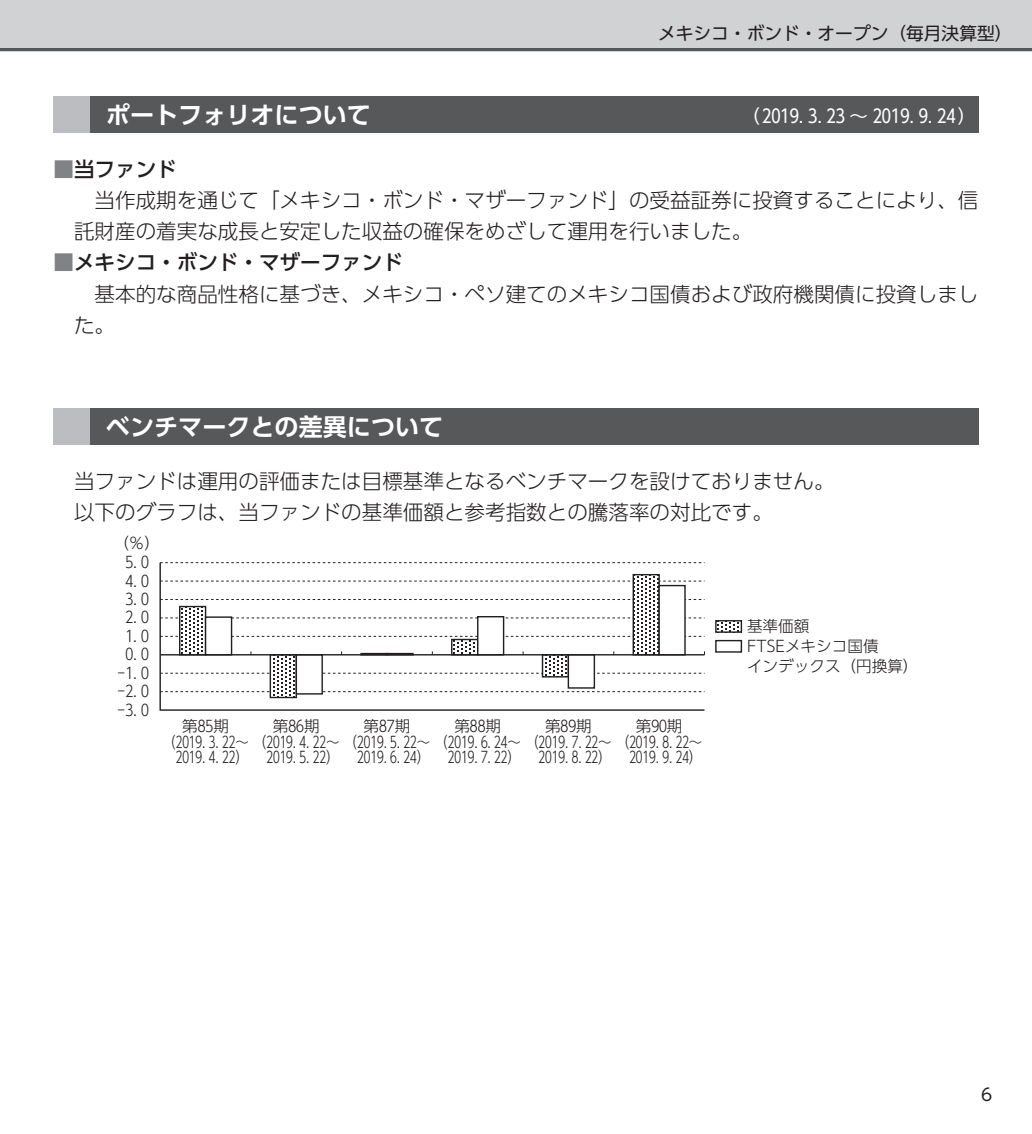
<style>
.page{position:relative;width:1032px;height:1134px;background:#fff}
.page>*{position:absolute;margin:0;border:0;box-sizing:border-box;transform-origin:0 0}
.t1{font:700 24px "UD Shin Go Pro De";color:#fff}
.t2{font:300 20.6px/31.2px "UD Shin Go Pro";color:#231f20}
.t3{font:500 20.6px "UD Shin Go Pro";color:#231f20}
.t4{font:18.4px "UD Shin Go Pro";color:#fff}
.t5{font:17.8px "UD Shin Go Pro";color:#231f20}
.t6{font:17px "UD Shin Go Pro";color:#231f20}
.t7{font:300 15.6px/31.2px "UD Shin Go Pro";color:#231f20}
.t8{font:300 15.6px "UD Shin Go Pro";color:#231f20;scale:.85 1}
.s1{color:#808285}
</style>
<div class="page">
<div style="left:0;top:0;width:1032px;height:51px;background:#d1d2d4"></div>
<hr style="left:0;top:48px;width:1032px;height:3px;background:#57585a">
<svg style="left:159px;top:562px;width:546px;height:149px"></svg>
<svg style="left:717px;top:622px;width:22px;height:9px"></svg>
<div style="left:715px;top:620px;width:27px;height:13px;border:1px solid #231f20"></div>
<div style="left:715px;top:640px;width:27px;height:13px;border:1px solid #231f20"></div>
<div style="left:54px;top:408px;width:924px;height:37px;background:#57585a"></div>
<div style="left:54px;top:408px;width:36px;height:37px;background:#bcbdc0"></div>
<div style="left:54px;top:96px;width:924px;height:37px;background:#57585a"></div>
<div style="left:54px;top:96px;width:36px;height:37px;background:#bcbdc0"></div>
<p class="t5" style="left:658px;top:19px;width:356px">メキシコ・ボンド・オープン（毎月決算型）</p>
<p class="t1" style="left:106px;top:95px;width:267px">ポートフォリオについて</p>
<p class="t4" style="left:741px;top:101px;width:236px">（ 2019. 3. 23 ～ 2019. 9. 24）</p>
<p class="t3" style="left:54px;top:152px;width:125px"><span class="s1">■</span>当ファンド</p>
<p class="t2" style="left:95px;top:184px;width:885px">当作成期を通じて「メキシコ・ボンド・マザーファンド」の受益証券に投資することにより、信</p>
<p class="t2" style="left:74px;top:215px;width:680px">託財産の着実な成長と安定した収益の確保をめざして運用を行いました。</p>
<p class="t3" style="left:54px;top:246px;width:351px"><span class="s1">■</span>メキシコ・ボンド・マザーファンド</p>
<p class="t2" style="left:95px;top:277px;width:885px">基本的な商品性格に基づき、メキシコ・ペソ建てのメキシコ国債および政府機関債に投資しまし</p>
<p class="t2" style="left:74px;top:309px;width:43px">た。</p>
<p class="t1" style="left:106px;top:407px;width:339px">ベンチマークとの差異について</p>
<p class="t2" style="left:74px;top:464px;width:762px">当ファンドは運用の評価または目標基準となるベンチマークを設けておりません。以下のグラフは、当ファンドの基準価額と参考指数との騰落率の対比です。</p>
<p class="t7" style="left:113px;top:527px;width:48px">（％）</p>
<p class="t7" style="left:125px;top:546px;width:25px">5. 0</p>
<p class="t7" style="left:125px;top:564px;width:25px">4. 0</p>
<p class="t7" style="left:125px;top:583px;width:25px">3. 0</p>
<p class="t7" style="left:125px;top:601px;width:25px">2. 0</p>
<p class="t7" style="left:125px;top:620px;width:25px">1. 0</p>
<p class="t7" style="left:118px;top:645px;width:33px;line-height:18.4px;text-align:center">0. 0 -1. 0 -2. 0 -3. 0</p>
<p class="t7" style="left:182px;top:710px;width:48px">第85期</p>
<p class="t8" style="left:162px;top:729px;width:636px">（2019. 3. 22～（2019. 4. 22～（2019. 5. 22～（2019. 6. 24～（2019. 7. 22～（2019. 8. 22～</p>
<p class="t8" style="left:176px;top:745px;width:87px">2019. 4. 22）</p>
<p class="t7" style="left:747px;top:615px;width:173px;line-height:19.8px">基準価額<br>FTSEメキシコ国債<br>インデックス（円換算）</p>
<p class="t7" style="left:266px;top:710px;width:74px;text-indent:6px">第86期<br>2019. 5. 22）</p>
<p class="t7" style="left:357px;top:710px;width:74px;text-indent:6px">第87期<br>2019. 6. 24）</p>
<p class="t7" style="left:448px;top:710px;width:74px;text-indent:6px">第88期<br>2019. 7. 22）</p>
<p class="t7" style="left:539px;top:710px;width:74px;text-indent:6px">第89期<br>2019. 8. 22）</p>
<p class="t7" style="left:629px;top:710px;width:74px;text-indent:6px">第90期<br>2019. 9. 24）</p>
<p class="t6" style="left:981px;top:1081px;width:13px">6</p>
</div>
